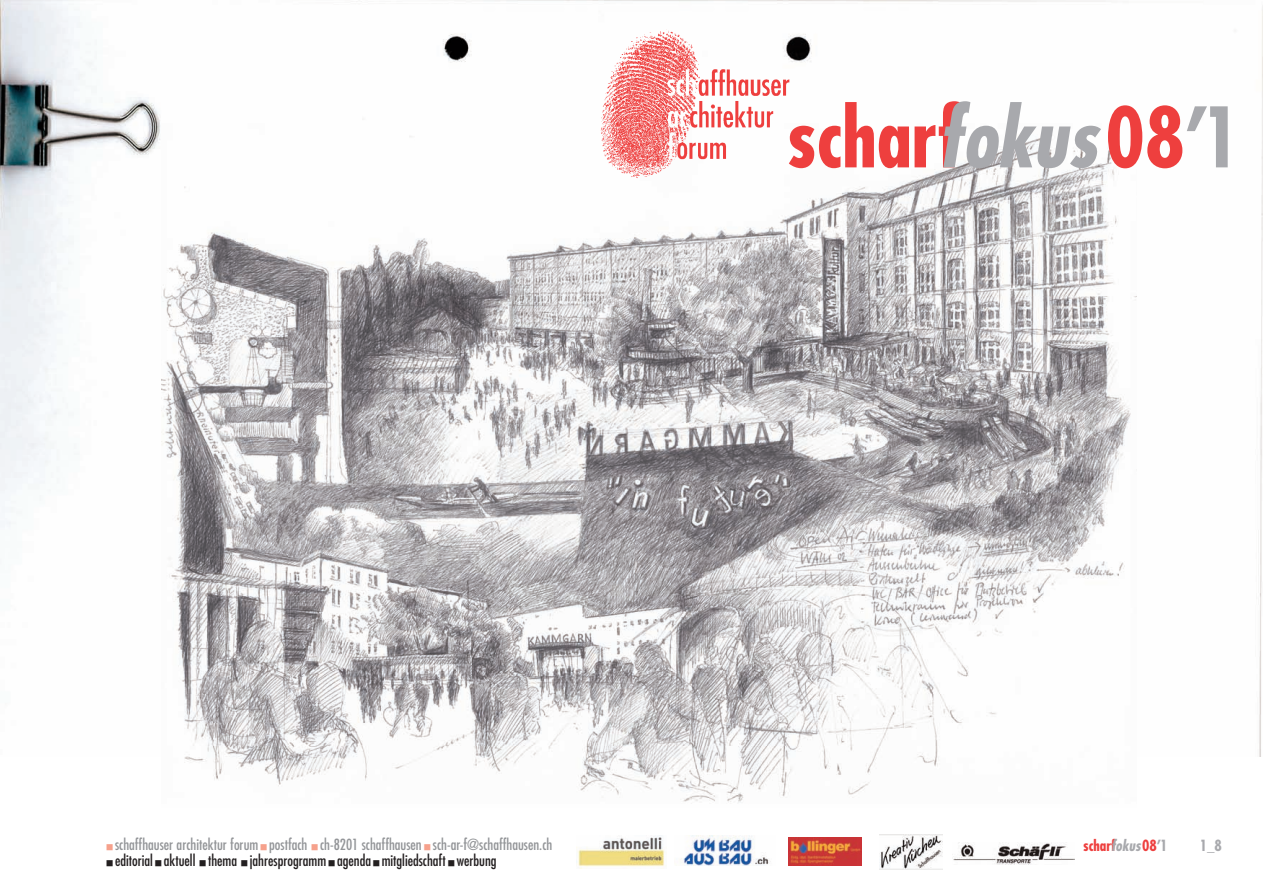
<style>
.page{position:relative;width:1263px;height:893px;background:#fff}
.page>*{position:absolute;margin:0;border:0;box-sizing:border-box;transform-origin:0 0}
.t1{font:700 condensed 81px "Futura";color:#ee3f3e}
.t2{font:condensed 15px "Futura";color:#939598}
.t3{font:condensed 15px "Futura";color:#231f20}
.t4{font:700 condensed 15px "Futura";color:#ee3f3e}
.t5{font:700 condensed 15px "Futura";color:#a8a9ad}
.s1{font-style:italic;color:#a8a9ad}
.s2{color:#a8a9ad}
</style>
<div class="page">
<img style="left:0;top:1px;width:1263px;height:755px">
<img style="left:162px;top:123px;width:974px;height:680px">
<img style="left:585px;top:24px;width:220px;height:205px">
<img style="left:577px;top:835px;width:88px;height:33px">
<img style="left:680px;top:835px;width:91px;height:31px">
<img style="left:788px;top:837px;width:74px;height:29px">
<img style="left:879px;top:834px;width:63px;height:36px">
<img style="left:953px;top:842px;width:121px;height:22px">
<h1 class="t1" style="left:786px;top:87px;width:456px">scharf<span class="s1">okus</span>08<span class="s2">’1</span></h1>
<p class="t2" style="left:115px;top:836px;width:439px">schaffhauser architektur forum postfach ch-8201 schaffhausen sch-ar-f@schaffhausen.ch</p>
<p class="t3" style="left:115px;top:852px;width:383px">editorial aktuell thema jahresprogramm agenda mitgliedschaft werbung</p>
<p class="t4" style="left:1083px;top:836px;width:86px">scharf<span class="s1">okus</span>08<span class="s2">’1</span></p>
<p class="t5" style="left:1200px;top:836px;width:24px">1_8</p>
</div>
